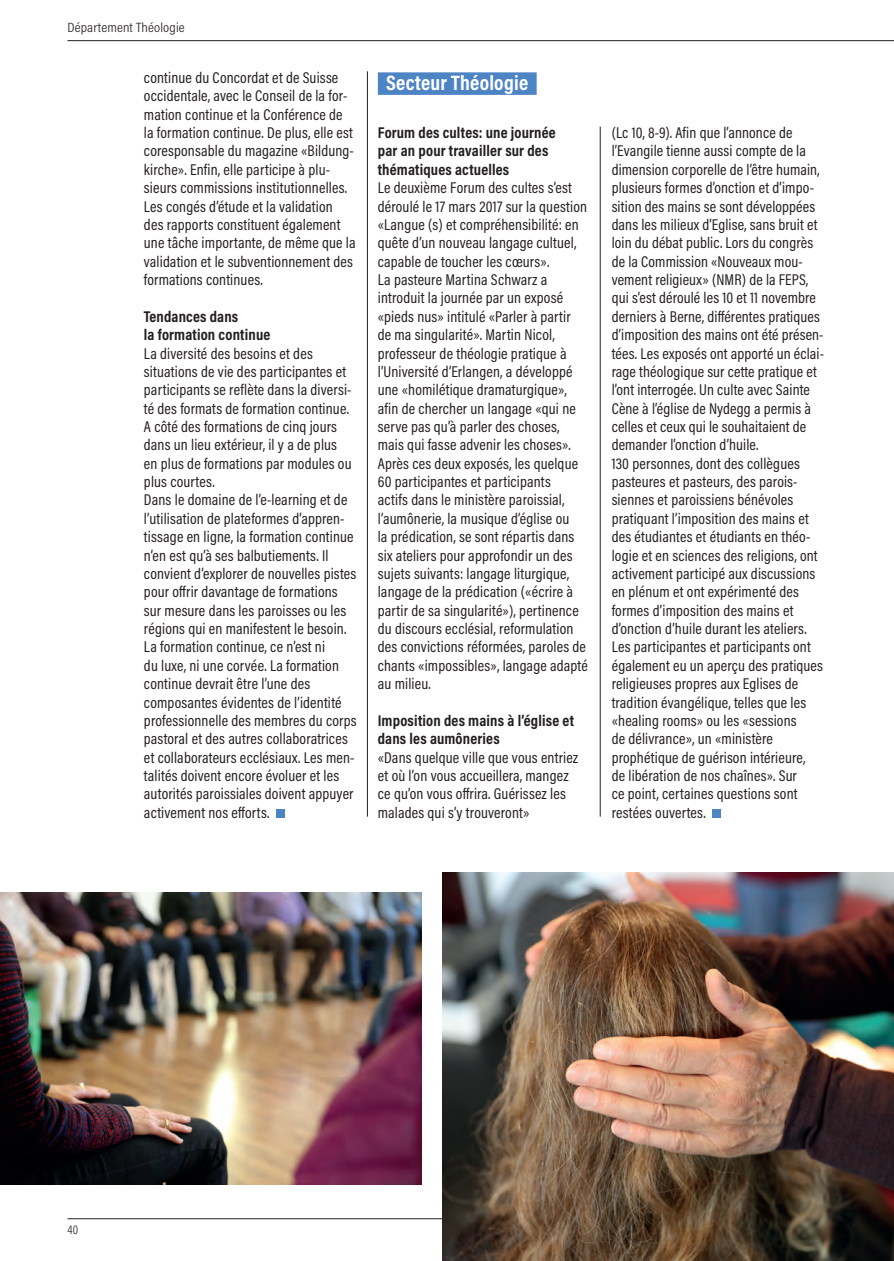
<style>
.page{position:relative;width:894px;height:1261px;background:#fff}
.page>*{position:absolute;margin:0;border:0;box-sizing:border-box;transform-origin:0 0}
.t1{font:700 21px "Acumin Pro Cond";letter-spacing:.01em;color:#fff}
.t2{font:15.75px/18.3px "Acumin Pro Cond";letter-spacing:.01em;color:#231f20}
.t3{font:700 15.75px/18.3px "Acumin Pro Cond";letter-spacing:.01em;color:#231f20}
.t4{font:300 13.5px "Acumin Pro Cond";letter-spacing:.01em;color:#231f20;scale:1.1 1}
.t5{font:300 12.75px "Acumin Pro Cond";color:#231f20}
</style>
<div class="page">
<hr style="left:67px;top:1218px;width:827px;height:1px;background:#231f20">
<hr style="left:67px;top:40px;width:827px;height:1px;background:#231f20">
<div style="left:378px;top:72px;width:159px;height:23px;background:#4d84c4"></div>
<img style="left:443px;top:872px;width:451px;height:389px">
<img style="left:0;top:893px;width:421px;height:292px">
<div style="left:276px;top:809px;width:9px;height:8px;background:#4d84c4"></div>
<hr style="left:600px;top:127px;width:1px;height:689px;background:#231f20">
<hr style="left:367px;top:71px;width:1px;height:745px;background:#231f20">
<div style="left:712px;top:809px;width:9px;height:8px;background:#4d84c4"></div>
<p class="t4" style="left:67px;top:19px;width:108px">Département Théologie</p>
<p class="t2" style="left:144px;top:68px;width:213px">continue du Concordat et de Suisse occidentale, avec le Conseil de la for&shy;mation continue et la Conférence de la formation continue. De plus, elle est coresponsable du magazine «Bildung&shy;kirche». Enfin, elle participe à plu&shy;sieurs commissions institutionnelles.<br>Les congés d’étude et la validation des rapports constituent également une tâche importante, de même que la validation et le subventionnement des formations continues.</p>
<p class="t3" style="left:144px;top:307px;width:128px">Tendances dans<br>la formation continue</p>
<p class="t2" style="left:144px;top:344px;width:214px">La diversité des besoins et des situations de vie des participantes et participants se reflète dans la diversi&shy;té des formats de formation continue.<br>A côté des formations de cinq jours dans un lieu extérieur, il y a de plus<br>en plus de formations par modules ou plus courtes.<br>Dans le domaine de l’e-learning et de l’utilisation de plateformes d’appren&shy;tissage en ligne, la formation continue n’en est qu’à ses balbutiements. Il convient d’explorer de nouvelles pistes pour offrir davantage de formations sur mesure dans les paroisses ou les régions qui en manifestent le besoin.<br>La formation continue, ce n’est ni<br>du luxe, ni une corvée. La formation continue devrait être l’une des composantes évidentes de l’identité professionnelle des membres du corps pastoral et des autres collaboratrices et collaborateurs ecclésiaux. Les men&shy;talités doivent encore évoluer et les autorités paroissiales doivent appuyer activement nos efforts.</p>
<h1 class="t1" style="left:386px;top:69px;width:144px">Secteur Théologie</h1>
<p class="t3" style="left:378px;top:123px;width:179px">Forum des cultes: une journée par an pour travailler sur des thématiques actuelles</p>
<p class="t2" style="left:378px;top:178px;width:212px">Le deuxième Forum des cultes s’est déroulé le 17 mars 2017 sur la question «Langue (s) et compréhensibilité: en quête d’un nouveau langage cultuel, capable de toucher les cœurs».<br>La pasteure Martina Schwarz a introduit la journée par un exposé «pieds nus» intitulé «Parler à partir de ma singularité». Martin Nicol, professeur de théologie pratique à l’Université d’Erlangen, a développé une «homilétique dramaturgique», afin de chercher un langage «qui ne serve pas qu’à parler des choses, mais qui fasse advenir les choses».<br>Après ces deux exposés, les quelque 60 participantes et participants<br>actifs dans le ministère paroissial, l’aumônerie, la musique d’église ou<br>la prédication, se sont répartis dans six ateliers pour approfondir un des sujets suivants: langage liturgique, langage de la prédication («écrire à partir de sa singularité»), pertinence du discours ecclésial, reformulation des convictions réformées, paroles de chants «impossibles», langage adapté au milieu.</p>
<p class="t3" style="left:378px;top:711px;width:198px">Imposition des mains à l’église et dans les aumôneries</p>
<p class="t2" style="left:378px;top:748px;width:202px">«Dans quelque ville que vous entriez et où l’on vous accueillera, mangez ce qu’on vous offrira. Guérissez les malades qui s’y trouveront»</p>
<p class="t2" style="left:612px;top:123px;width:214px">(Lc 10, 8-9). Afin que l’annonce de l’Evangile tienne aussi compte de la dimension corporelle de l’être humain, plusieurs formes d’onction et d’impo&shy;sition des mains se sont développées dans les milieux d’Eglise, sans bruit et loin du débat public. Lors du congrès de la Commission «Nouveaux mou&shy;vement religieux» (NMR) de la FEPS, qui s’est déroulé les 10 et 11 novembre derniers à Berne, différentes pratiques d’imposition des mains ont été présen&shy;tées. Les exposés ont apporté un éclai&shy;rage théologique sur cette pratique et l’ont interrogée. Un culte avec Sainte Cène à l’église de Nydegg a permis à celles et ceux qui le souhaitaient de demander l’onction d’huile.<br>130 personnes, dont des collègues pasteures et pasteurs, des parois&shy;siennes et paroissiens bénévoles pratiquant l’imposition des mains et des étudiantes et étudiants en théo&shy;logie et en sciences des religions, ont activement participé aux discussions en plénum et ont expérimenté des formes d’imposition des mains et d’onction d’huile durant les ateliers.<br>Les participantes et participants ont également eu un aperçu des pratiques religieuses propres aux Eglises de tradition évangélique, telles que les «healing rooms» ou les «sessions<br>de délivrance», un «ministère prophétique de guérison intérieure,<br>de libération de nos chaînes». Sur<br>ce point, certaines questions sont restées ouvertes.</p>
<p class="t5" style="left:67px;top:1221px;width:12px">40</p>
</div>
